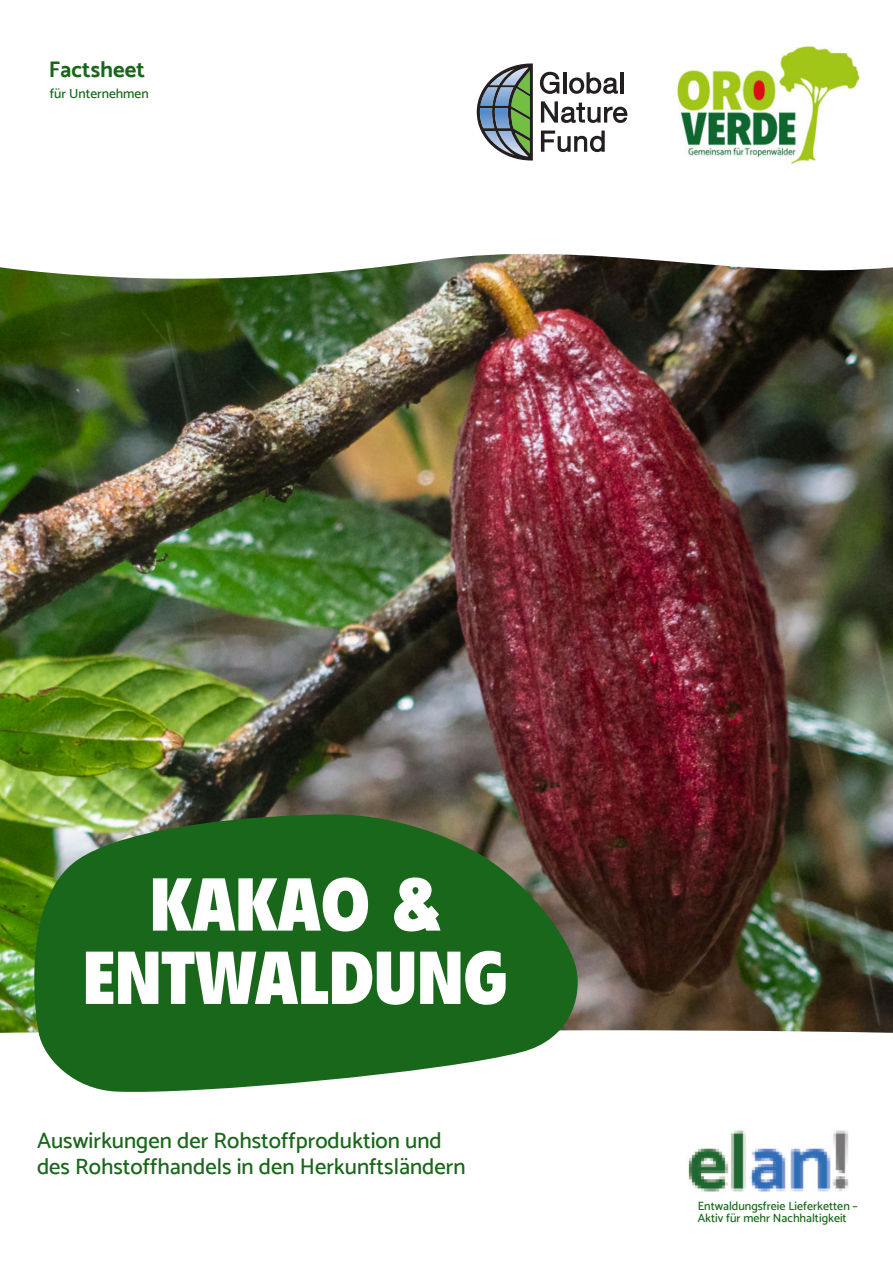
<style>
.page{position:relative;width:893px;height:1263px;background:#fff}
.page>*{position:absolute;margin:0;border:0;box-sizing:border-box;transform-origin:0 0}
.t1{font:900 condensed 73.5px/73.3px "Flyer LT Std";color:#fff;text-align:center}
.t2{font:500 22.5px/26.5px "Catamaran";color:#19671a}
.t3{font:700 22.5px "Catamaran";color:#19671a}
.t4{font:500 13.5px "Catamaran";color:#19671a}
.t5{font:500 12px/12px "Catamaran";color:#19671a}
</style>
<div class="page">
<img style="left:0;top:254px;width:893px;height:779px">
<svg style="left:27px;top:814px;width:555px;height:278px;background:#347231"></svg>
<img style="left:688px;top:1130px;width:161px;height:62px">
<hr style="left:620px;top:72px;width:3px;height:21px;background:#231f20">
<hr style="left:563px;top:72px;width:3px;height:21px;background:#231f20">
<svg style="left:569px;top:72px;width:49px;height:22px"></svg>
<svg style="left:540px;top:72px;width:19px;height:22px"></svg>
<svg style="left:541px;top:131px;width:64px;height:21px"></svg>
<svg style="left:541px;top:101px;width:86px;height:22px"></svg>
<svg style="left:477px;top:64px;width:56px;height:96px"></svg>
<img style="left:673px;top:45px;width:188px;height:120px">
<p class="t3" style="left:49px;top:56px;width:98px">Factsheet</p>
<p class="t4" style="left:50px;top:85px;width:100px">für Unternehmen</p>
<h1 class="t1" style="left:83px;top:868px;width:427px">KAKAO &amp;<br>ENTWALDUNG</h1>
<p class="t2" style="left:37px;top:1126px;width:430px">Auswirkungen der Rohstoffproduktion und des Rohstoffhandels in den Herkunftsländern</p>
<p class="t5" style="left:698px;top:1200px;width:162px">Entwaldungsfreie Lieferketten –<br>Aktiv für mehr Nachhaltigkeit</p>
</div>
